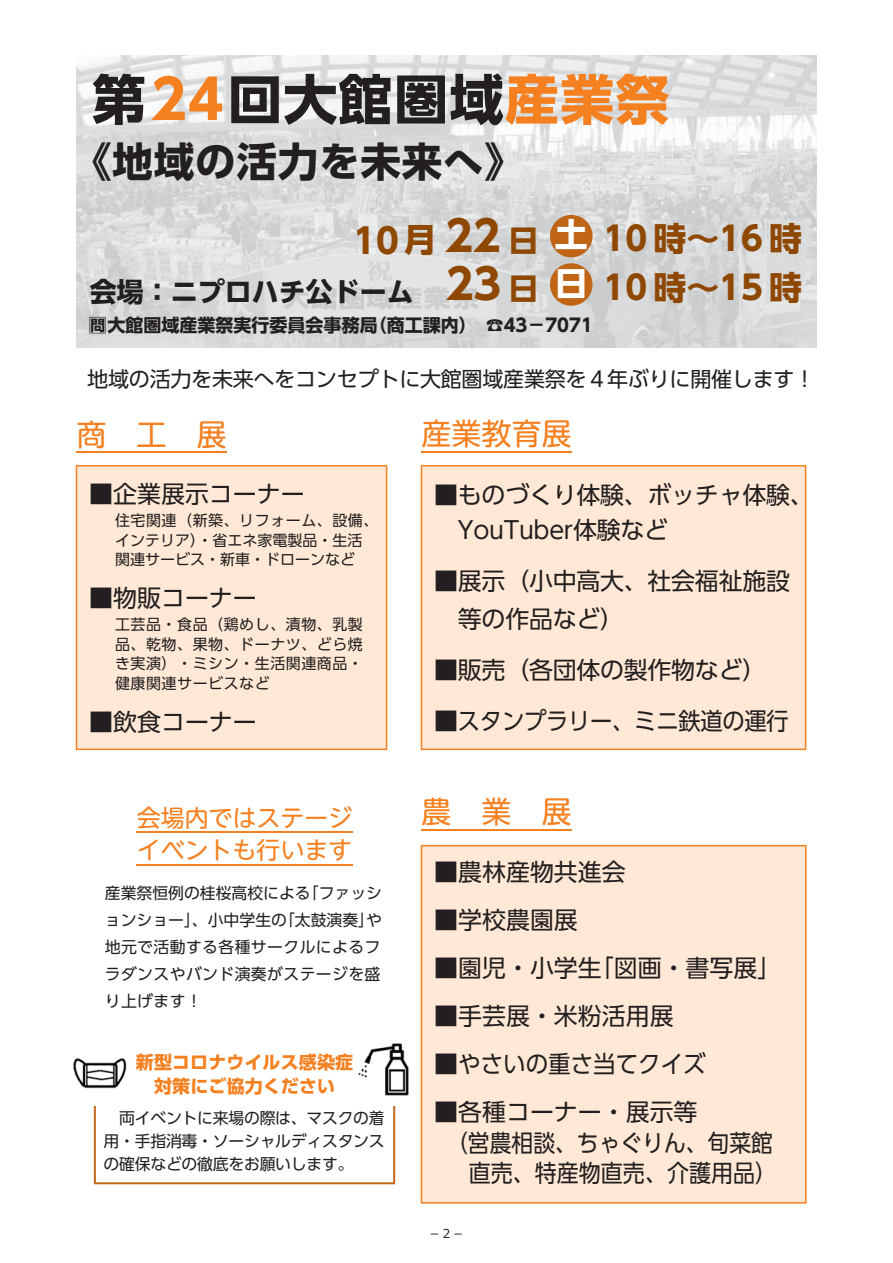
<style>
.page{position:relative;width:893px;height:1263px;background:#fff}
.page>*{position:absolute;margin:0;border:0;box-sizing:border-box;transform-origin:0 0}
.t1{font:54px "UD Shin Go Pro Bold 90 msp RKSJ H";letter-spacing:.025em;color:#231f20}
.t2{font:40.5px "UD Shin Go Pro Bold 90 msp RKSJ H";letter-spacing:.02em;color:#231f20}
.t3{font:34.5px "UD Shin Go Pro Bold 90 msp RKSJ H";color:#8e4801}
.t4{font:33px "UD Shin Go Pro Bold 90 msp RKSJ H";color:#8e4801}
.t5{font:33px "UD Shin Go Pro Bold 90 msp RKSJ H";color:#fff}
.t6{font:30px "UD Shin M Go Pro Regular 90 msp RKSJ H";color:#f58020}
.t7{font:27px "UD Shin Go Pro Bold 90 msp RKSJ H";color:#231f20}
.t8{font:24px/35.7px "UD Shin Go Pro Regular 90 msp RKSJ H";color:#231f20}
.t9{font:24px "UD Shin M Go Pro Regular 90 msp RKSJ H";color:#f58020}
.t10{font:24px "UD Shin Go Pro Regular 90 msp RKSJ H";color:#231f20;scale:.91 1}
.t11{font:24px "UD Shin Go Pro Regular 90 msp RKSJ H";color:#231f20;scale:.92 1}
.t12{font:21px "UD Shin Go Pro Regular 90 msp RKSJ H";letter-spacing:-.01em;color:#231f20}
.t13{font:18px "UD Shin Go Pro Bold 90 msp RKSJ H";color:#231f20}
.t14{font:18px/24px "UD Shin Go Pro Bold 90 msp RKSJ H";letter-spacing:.01em;color:#f58020;text-align:center}
.t15{font:15.9px/27px "UD Shin Go Pro Regular 90 msp RKSJ H";letter-spacing:-.005em;color:#231f20;text-align:justify}
.t16{font:15px/19.5px "UD Shin Go Pro Regular 90 msp RKSJ H";letter-spacing:.035em;color:#231f20;text-align:justify}
.t17{font:15px/19.5px "UD Shin Go Pro Regular 90 msp RKSJ H";color:#231f20}
.t18{font:12.15px "Meiryo 90 ms RKSJ H";color:#231f20}
.s1{color:#f58020}
.s2{font-size:33px}
.s3{font-size:42px}
.s4{font-size:30px}
.s5{font-size:42px;color:#8e4801}
.s6{font-size:30px;color:#8e4801}
</style>
<div class="page">
<img style="left:77px;top:55px;width:739px;height:293px">
<svg style="left:94px;top:1106px;width:301px;height:78px"></svg>
<div style="left:550px;top:215px;width:42px;height:42px;background:#c06516;border-radius:50%"></div>
<div style="left:550px;top:263px;width:42px;height:43px;background:#c06516;border-radius:50%"></div>
<div style="left:76px;top:465px;width:311px;height:285px;background:#ffe8d5"></div>
<div style="left:421px;top:845px;width:386px;height:358px;background:#ffe8d5"></div>
<div style="left:421px;top:465px;width:385px;height:285px;background:#ffe8d5"></div>
<hr style="left:77px;top:451px;width:150px;height:2px;background:#f58020">
<hr style="left:421px;top:451px;width:151px;height:2px;background:#f58020">
<hr style="left:421px;top:829px;width:151px;height:1px;background:#f58020">
<hr style="left:136px;top:832px;width:217px;height:1px;background:#f58020">
<hr style="left:136px;top:864px;width:217px;height:1px;background:#f58020">
<img style="left:358px;top:1043px;width:51px;height:53px">
<img style="left:73px;top:1058px;width:53px;height:31px">
<p class="t1" style="left:92px;top:79px;width:579px">第<span class="s1">24</span>回大館圏域<span class="s1">産業祭</span></p>
<p class="t2" style="left:71px;top:147px;width:455px">《地域の活力を未来へ》</p>
<p class="t3" style="left:353px;top:228px;width:236px">10<span class="s2">月</span><span class="s3">22</span><span class="s4">日</span><sup>土</sup></p>
<p class="t5" style="left:555px;top:271px;width:34px">日</p>
<p class="t4" style="left:604px;top:226px;width:200px">10 時～16 時</p>
<p class="t7" style="left:90px;top:282px;width:450px">会場：ニプロハチ公ドーム <span class="s5">23</span> <span class="s6">日</span></p>
<p class="t4" style="left:604px;top:275px;width:200px">10 時～15 時</p>
<p class="t13" style="left:89px;top:319px;width:506px">問大館圏域産業祭実行委員会事務局（商工課内）　☎43－7071</p>
<p class="t12" style="left:87px;top:371px;width:730px">地域の活力を未来へをコンセプトに大館圏域産業祭を４年ぶりに開催します！</p>
<p class="t6" style="left:77px;top:423px;width:152px">商　工　展</p>
<p class="t6" style="left:421px;top:423px;width:152px">産業教育展</p>
<p class="t8" style="left:89px;top:479px;width:217px">■企業展示コーナー</p>
<p class="t17" style="left:115px;top:513px;width:265px">住宅関連（新築、リフォーム、設備、インテリア）・省エネ家電製品・生活関連サービス・新車・ドローンなど</p>
<p class="t8" style="left:89px;top:583px;width:169px">■物販コーナー</p>
<p class="t16" style="left:115px;top:617px;width:249px">工芸品・食品（鶏めし、漬物、乳製品、乾物、果物、ドーナツ、どら焼き実演）・ミシン・生活関連商品・健康関連サービスなど</p>
<p class="t8" style="left:89px;top:707px;width:169px">■飲食コーナー</p>
<p class="t8" style="left:434px;top:480px;width:381px">■ものづくり体験、ボッチャ体験、　YouTuber体験など</p>
<p class="t8" style="left:434px;top:566px;width:357px;line-height:37.2px">■展示（小中高大、社会福祉施設　等の作品など）</p>
<p class="t8" style="left:434px;top:655px;width:334px">■販売（各団体の製作物など）</p>
<p class="t8" style="left:434px;top:706px;width:356px">■スタンプラリー、ミニ鉄道の運行</p>
<p class="t9" style="left:137px;top:809px;width:217px">会場内ではステージ</p>
<p class="t6" style="left:421px;top:801px;width:152px">農　業　展</p>
<p class="t9" style="left:137px;top:841px;width:217px">イベントも行います</p>
<p class="t8" style="left:434px;top:858px;width:193px">■農林産物共進会</p>
<p class="t8" style="left:434px;top:906px;width:145px">■学校農園展</p>
<p class="t8" style="left:434px;top:954px;width:349px">■園児・小学生「図画・書写展」</p>
<p class="t8" style="left:434px;top:1002px;width:241px">■手芸展・米粉活用展</p>
<p class="t8" style="left:434px;top:1050px;width:273px">■やさいの重さ当てクイズ</p>
<p class="t8" style="left:434px;top:1098px;width:265px">■各種コーナー・展示等</p>
<p class="t10" style="left:446px;top:1134px;width:361px">（営農相談、ちゃぐりん、旬菜館</p>
<p class="t11" style="left:469px;top:1164px;width:337px">直売、特産物直売、介護用品）</p>
<p class="t15" style="left:105px;top:882px;width:279px">産業祭恒例の桂桜高校による「ファッションショー」、小中学生の「太鼓演奏」や地元で活動する各種サークルによるフラダンスやバンド演奏がステージを盛り上げます！</p>
<p class="t14" style="left:136px;top:1053px;width:219px">新型コロナウイルス感染症対策にご協力ください</p>
<p class="t15" style="left:104px;top:1108px;width:283px;line-height:23.1px">　両イベントに来場の際は、マスクの着用・手指消毒・ソーシャルディスタンスの確保などの徹底をお願いします。</p>
<p class="t18" style="left:440px;top:1229px;width:14px">ڮ</p>
</div>
